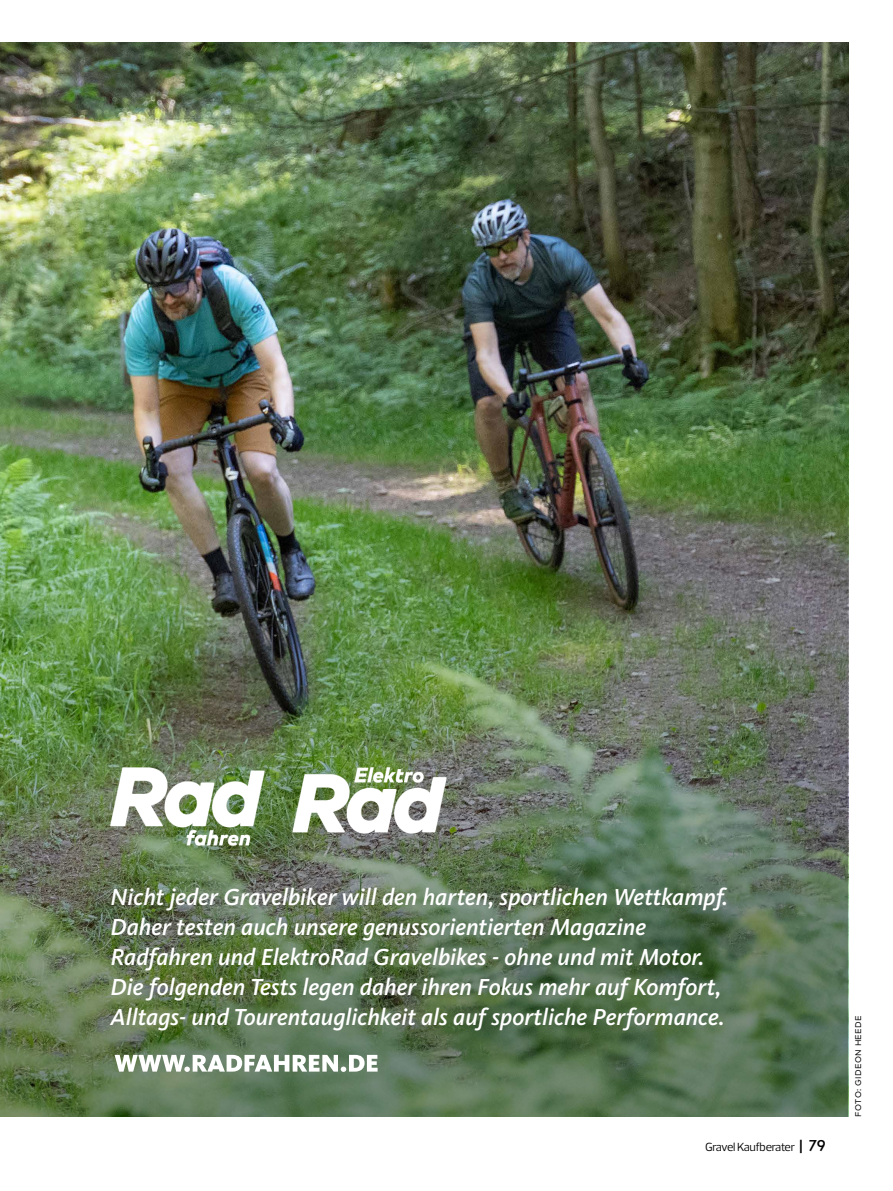
<style>
.page{position:relative;width:893px;height:1191px;background:#fff}
.page>*{position:absolute;margin:0;border:0;box-sizing:border-box;transform-origin:0 0}
.t1{font:italic 500 24px/30px "Kievit OT";color:#fff}
.t2{font:12px "Prelo";letter-spacing:-.02em;color:#000}
.t3{font:8.25px "Mark OT";letter-spacing:.045em;color:#000}
.s1{font-family:"Aramis";font-weight:700;font-size:15px}
</style>
<div class="page">
<img style="left:0;top:45px;width:848px;height:1071px">
<svg style="left:115px;top:1054px;width:263px;height:17px"></svg>
<img style="left:111px;top:767px;width:154px;height:78px">
<img style="left:292px;top:767px;width:154px;height:67px">
<p class="t1" style="left:111px;top:882px;width:619px">Nicht jeder Gravelbiker will den harten, sportlichen Wettkampf.<br>Daher testen auch unsere genussorientierten Magazine Radfahren und ElektroRad Gravelbikes - ohne und mit Motor.<br>Die folgenden Tests legen daher ihren Fokus mehr auf Komfort, Alltags- und Tourentauglichkeit als auf sportliche Performance.</p>
<p class="t2" style="left:705px;top:1139px;width:122px">Gravel Kaufberater <span class="s1">| 79</span></p>
<p class="t3" style="left:853px;top:1116px;width:103px;rotate:-90deg">FOTO: GIDEON HEEDE</p>
</div>
